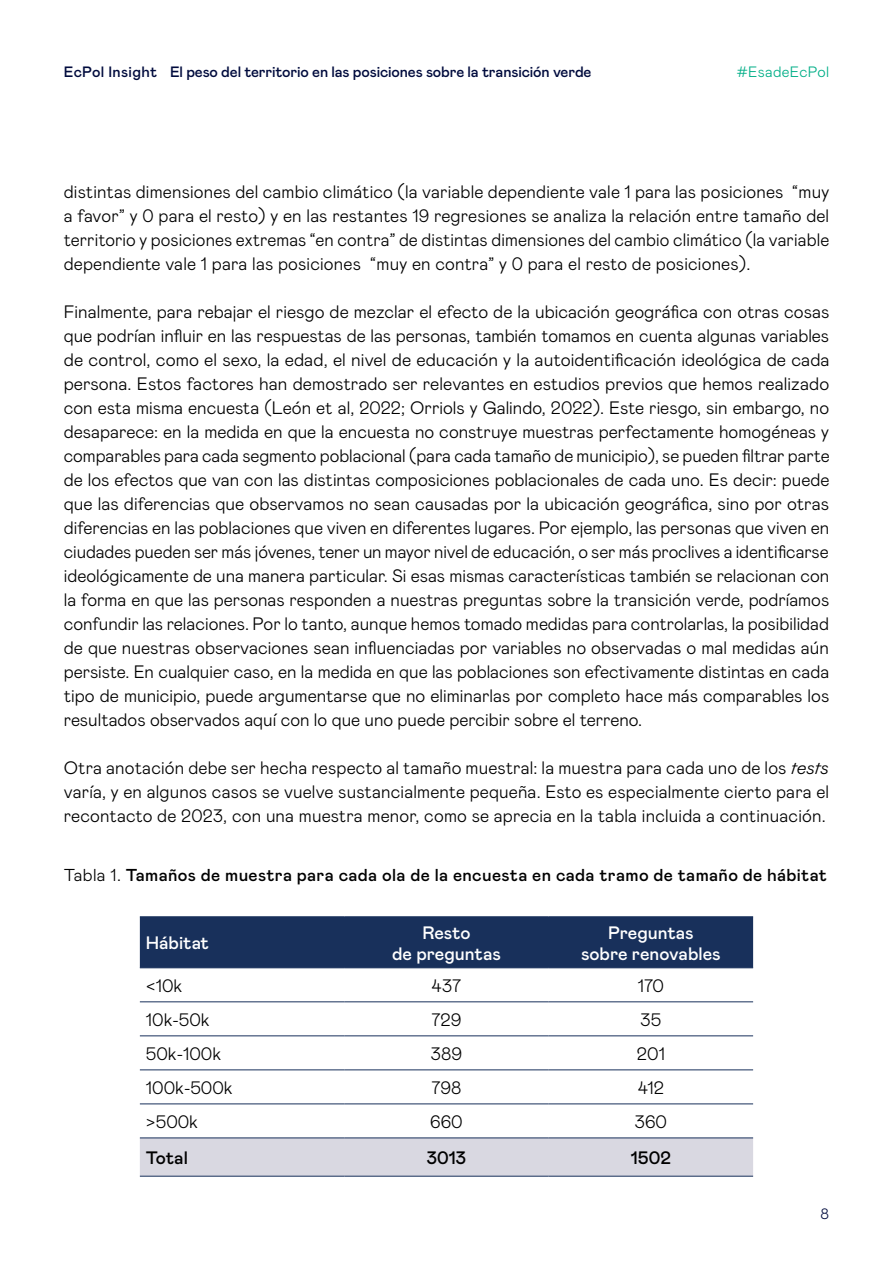
<style>
.page{position:relative;width:893px;height:1263px;background:#fff}
.page>*{position:absolute;margin:0;border:0;box-sizing:border-box;transform-origin:0 0}
.t1{font:300 18px/24px "Mabry Pro";color:#000;text-align:justify}
.t2{font:500 18px/21.6px "Mabry Pro";color:#fff;text-align:center}
.t3{font:500 18px "Mabry Pro";color:#000}
.t4{font:500 17.25px "Mabry Pro";letter-spacing:.02em;color:#000}
.t5{font:500 15px "Mabry Pro";letter-spacing:-.01em;color:#000b3d}
.t6{font:500 15px "Mabry Pro";letter-spacing:.02em;color:#000b3d}
.t7{font:300 15px "Mabry Pro";letter-spacing:.02em;color:#00ae87}
.t8{font:300 15px "Mabry Pro";color:#000b3d}
.s1{font-style:italic}
.s2{font-weight:300}
</style>
<div class="page">
<div style="left:140px;top:917px;width:613px;height:50px;background:#18305b"></div>
<div style="left:140px;top:1138px;width:613px;height:38px;background:#d9d8e1"></div>
<hr style="left:140px;top:916px;width:204px;height:1px;background:#18305b">
<hr style="left:344px;top:916px;width:205px;height:1px;background:#18305b">
<hr style="left:549px;top:916px;width:204px;height:1px;background:#18305b">
<hr style="left:140px;top:967px;width:204px;height:1px;background:#18305b">
<hr style="left:344px;top:967px;width:205px;height:1px;background:#18305b">
<hr style="left:549px;top:967px;width:204px;height:1px;background:#18305b">
<hr style="left:140px;top:1001px;width:204px;height:1px;background:#18305b">
<hr style="left:344px;top:1001px;width:205px;height:1px;background:#18305b">
<hr style="left:549px;top:1001px;width:204px;height:1px;background:#18305b">
<hr style="left:140px;top:1035px;width:204px;height:1px;background:#18305b">
<hr style="left:344px;top:1035px;width:205px;height:1px;background:#18305b">
<hr style="left:549px;top:1035px;width:204px;height:1px;background:#18305b">
<hr style="left:140px;top:1069px;width:204px;height:1px;background:#18305b">
<hr style="left:344px;top:1069px;width:205px;height:1px;background:#18305b">
<hr style="left:549px;top:1069px;width:204px;height:1px;background:#18305b">
<hr style="left:140px;top:1103px;width:204px;height:1px;background:#18305b">
<hr style="left:344px;top:1103px;width:205px;height:1px;background:#18305b">
<hr style="left:549px;top:1103px;width:204px;height:1px;background:#18305b">
<hr style="left:140px;top:1137px;width:204px;height:1px;background:#18305b">
<hr style="left:344px;top:1137px;width:205px;height:1px;background:#18305b">
<hr style="left:549px;top:1137px;width:204px;height:1px;background:#18305b">
<hr style="left:140px;top:1176px;width:204px;height:1px;background:#18305b">
<hr style="left:344px;top:1176px;width:205px;height:1px;background:#18305b">
<hr style="left:549px;top:1176px;width:204px;height:1px;background:#18305b">
<p class="t6" style="left:64px;top:61px;width:95px">EcPol Insight</p>
<p class="t7" style="left:736px;top:61px;width:94px">#EsadeEcPol</p>
<p class="t5" style="left:170px;top:61px;width:423px">El peso del territorio en las posiciones sobre la transición verde</p>
<p class="t1" style="left:64px;top:179px;width:767px">distintas dimensiones del cambio climático (la variable dependiente vale 1 para las posiciones “muy a favor” y 0 para el resto) y en las restantes 19 regresiones se analiza la relación entre tamaño del territorio y posiciones extremas “en contra” de distintas dimensiones del cambio climático (la variable dependiente vale 1 para las posiciones “muy en contra” y 0 para el resto de posiciones).</p>
<p class="t1" style="left:64px;top:299px;width:767px">Finalmente, para rebajar el riesgo de mezclar el efecto de la ubicación geográfica con otras cosas que podrían influir en las respuestas de las personas, también tomamos en cuenta algunas variables de control, como el sexo, la edad, el nivel de educación y la autoidentificación ideológica de cada persona. Estos factores han demostrado ser relevantes en estudios previos que hemos realizado con esta misma encuesta (León et al, 2022; Orriols y Galindo, 2022). Este riesgo, sin embargo, no desaparece: en la medida en que la encuesta no construye muestras perfectamente homogéneas y comparables para cada segmento poblacional (para cada tamaño de municipio), se pueden filtrar parte de los efectos que van con las distintas composiciones poblacionales de cada uno. Es decir: puede que las diferencias que observamos no sean causadas por la ubicación geográfica, sino por otras diferencias en las poblaciones que viven en diferentes lugares. Por ejemplo, las personas que viven en ciudades pueden ser más jóvenes, tener un mayor nivel de educación, o ser más proclives a identificarse ideológicamente de una manera particular. Si esas mismas características también se relacionan con la forma en que las personas responden a nuestras preguntas sobre la transición verde, podríamos confundir las relaciones. Por lo tanto, aunque hemos tomado medidas para controlarlas, la posibilidad de que nuestras observaciones sean influenciadas por variables no observadas o mal medidas aún persiste. En cualquier caso, en la medida en que las poblaciones son efectivamente distintas en cada tipo de municipio, puede argumentarse que no eliminarlas por completo hace más comparables los resultados observados aquí con lo que uno puede percibir sobre el terreno.</p>
<p class="t1" style="left:64px;top:755px;width:767px">Otra anotación debe ser hecha respecto al tamaño muestral: la muestra para cada uno de los <span class="s1">tests </span>varía, y en algunos casos se vuelve sustancialmente pequeña. Esto es especialmente cierto para el recontacto de 2023, con una muestra menor, como se aprecia en la tabla incluida a continuación.</p>
<p class="t4" style="left:64px;top:863px;width:764px"><span class="s2">Tabla 1.</span> Tamaños de muestra para cada ola de la encuesta en cada tramo de tamaño de hábitat</p>
<p class="t2" style="left:146px;top:931px;width:65px">Hábitat</p>
<p class="t2" style="left:392px;top:921px;width:110px">Resto<br>de preguntas</p>
<p class="t2" style="left:581px;top:921px;width:141px">Preguntas<br>sobre renovables</p>
<p class="t1" style="left:146px;top:973px;width:38px">&lt;10k</p>
<p class="t1" style="left:432px;top:973px;width:31px">437</p>
<p class="t1" style="left:638px;top:973px;width:28px">170</p>
<p class="t1" style="left:146px;top:1007px;width:65px">10k-50k</p>
<p class="t1" style="left:431px;top:1007px;width:31px">729</p>
<p class="t1" style="left:641px;top:1007px;width:22px">35</p>
<p class="t1" style="left:146px;top:1041px;width:77px">50k-100k</p>
<p class="t1" style="left:431px;top:1041px;width:33px">389</p>
<p class="t1" style="left:637px;top:1041px;width:30px">201</p>
<p class="t1" style="left:146px;top:1075px;width:88px">100k-500k</p>
<p class="t1" style="left:432px;top:1075px;width:31px">798</p>
<p class="t1" style="left:638px;top:1075px;width:28px">412</p>
<p class="t1" style="left:146px;top:1109px;width:54px">&gt;500k</p>
<p class="t1" style="left:430px;top:1109px;width:34px">660</p>
<p class="t1" style="left:635px;top:1109px;width:34px">360</p>
<p class="t3" style="left:146px;top:1145px;width:44px">Total</p>
<p class="t3" style="left:427px;top:1145px;width:41px">3013</p>
<p class="t3" style="left:631px;top:1145px;width:42px">1502</p>
<p class="t8" style="left:821px;top:1203px;width:10px">8</p>
</div>
